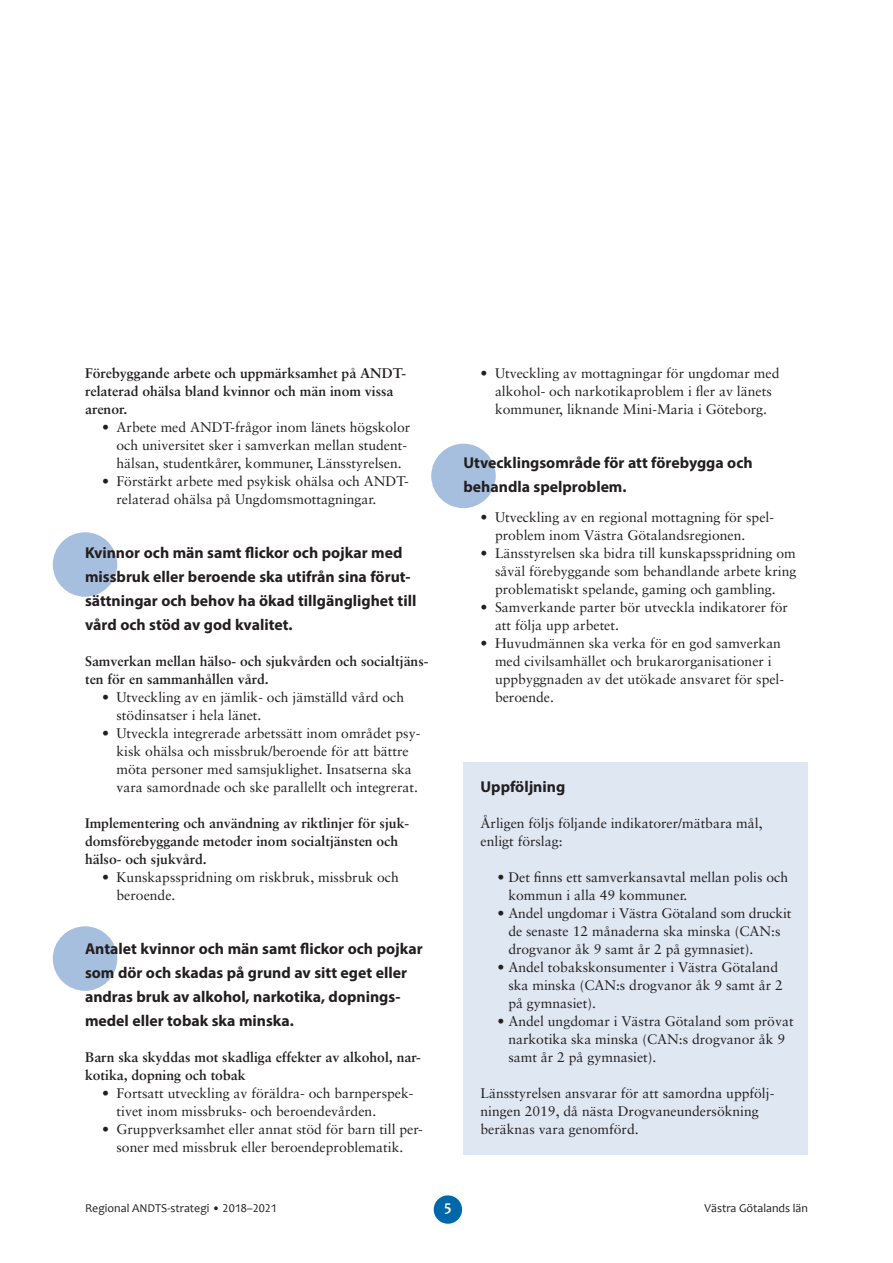
<style>
.page{position:relative;width:893px;height:1263px;background:#fff}
.page>*{position:absolute;margin:0;border:0;box-sizing:border-box;transform-origin:0 0}
.ingress_u_indr{font:700 15.75px/24px "Myriad Pro";color:#231f20}
.t1{font:700 15px "Candara";color:#fff}
.punktlista{font:13.95px/18px "Sabon";color:#231f20}
.bröd_u_indrag{font:700 13.95px/18px "Sabon";color:#231f20}
.bröd_u_indrag-2{font:13.95px/18px "Sabon";color:#231f20}
.t2{font:12px "Candara";color:#231f20}
</style>
<div class="page">
<div style="left:434px;top:1195px;width:28px;height:29px;background:#0067aa;border-radius:50%"></div>
<div style="left:463px;top:762px;width:345px;height:392px;background:#dfe7f3"></div>
<div style="left:53px;top:532px;width:64px;height:65px;background:#a7bfdf;border-radius:50%"></div>
<div style="left:53px;top:926px;width:64px;height:65px;background:#a7bfdf;border-radius:50%"></div>
<div style="left:431px;top:444px;width:65px;height:64px;background:#a7bfdf;border-radius:50%"></div>
<p class="bröd_u_indrag" style="left:85px;top:364px;width:323px">Förebyggande arbete och uppmärksamhet på ANDT&shy;relaterad ohälsa bland kvinnor och män inom vissa arenor.</p>
<p class="punktlista" style="left:117px;top:418px;width:295px;text-indent:-14px">• Arbete med ANDT-frågor inom länets högskolor och universitet sker i samverkan mellan student&shy;hälsan, studentkårer, kommuner, Länsstyrelsen.</p>
<p class="punktlista" style="left:117px;top:472px;width:294px;text-indent:-14px">• Förstärkt arbete med psykisk ohälsa och ANDT&shy;relaterad ohälsa på Ungdomsmottagningar.</p>
<p class="ingress_u_indr" style="left:85px;top:540px;width:333px">Kvinnor och män samt flickor och pojkar med missbruk eller beroende ska utifrån sina förut&shy;sättningar och behov ha ökad tillgänglighet till vård och stöd av god kvalitet.</p>
<p class="bröd_u_indrag" style="left:85px;top:652px;width:345px">Samverkan mellan hälso- och sjukvården och socialtjäns&shy;ten för en sammanhållen vård.</p>
<p class="punktlista" style="left:117px;top:688px;width:289px;text-indent:-14px">• Utveckling av en jämlik- och jämställd vård och stödinsatser i hela länet.</p>
<p class="punktlista" style="left:117px;top:724px;width:305px;text-indent:-14px">• Utveckla integrerade arbetssätt inom området psy&shy;kisk ohälsa och missbruk/beroende för att bättre möta personer med samsjuklighet. Insatserna ska vara samordnade och ske parallellt och integrerat.</p>
<p class="bröd_u_indrag" style="left:85px;top:814px;width:326px">Implementering och användning av riktlinjer för sjuk&shy;domsförebyggande metoder inom socialtjänsten och hälso- och sjukvård.</p>
<p class="punktlista" style="left:117px;top:868px;width:284px;text-indent:-14px">• Kunskapsspridning om riskbruk, missbruk och beroende.</p>
<p class="ingress_u_indr" style="left:85px;top:936px;width:339px">Antalet kvinnor och män samt flickor och pojkar som dör och skadas på grund av sitt eget eller andras bruk av alkohol, narkotika, dopnings&shy;medel eller tobak ska minska.</p>
<p class="bröd_u_indrag" style="left:85px;top:1048px;width:337px">Barn ska skyddas mot skadliga effekter av alkohol, nar&shy;kotika, dopning och tobak</p>
<p class="punktlista" style="left:117px;top:1084px;width:297px;text-indent:-14px">• Fortsatt utveckling av föräldra- och barnperspek&shy;tivet inom missbruks- och beroendevården.</p>
<p class="punktlista" style="left:102px;top:1120px;width:322px;text-align:center">• Gruppverksamhet eller annat stöd för barn till per&shy;soner med missbruk eller beroendeproblematik.</p>
<p class="punktlista" style="left:480px;top:364px;width:300px;text-align:center">• Utveckling av mottagningar för ungdomar med alkohol- och narkotikaproblem i fler av länets kommuner, liknande Mini-Maria i Göteborg.</p>
<p class="ingress_u_indr" style="left:463px;top:450px;width:291px">Utvecklingsområde för att förebygga och behandla spelproblem.</p>
<p class="punktlista" style="left:495px;top:508px;width:279px;text-indent:-14px">• Utveckling av en regional mottagning för spel&shy;problem inom Västra Götalandsregionen.</p>
<p class="punktlista" style="left:495px;top:544px;width:303px;text-align:justify;text-indent:-14px">• Länsstyrelsen ska bidra till kunskapsspridning om såväl förebyggande som behandlande arbete kring problematiskt spelande, gaming och gambling.</p>
<p class="punktlista" style="left:495px;top:598px;width:294px;text-indent:-14px">• Samverkande parter bör utveckla indikatorer för att följa upp arbetet.</p>
<p class="punktlista" style="left:495px;top:634px;width:289px;text-indent:-14px">• Huvudmännen ska verka för en god samverkan med civilsamhället och brukarorganisationer i uppbyggnaden av det utökade ansvaret för spel&shy;beroende.</p>
<p class="ingress_u_indr" style="left:480px;top:774px;width:86px">Uppföljning</p>
<p class="bröd_u_indrag-2" style="left:480px;top:814px;width:284px">Årligen följs följande indikatorer/mätbara mål, enligt förslag:</p>
<p class="punktlista" style="left:508px;top:868px;width:281px;text-indent:-11px">• Det finns ett samverkansavtal mellan polis och kommun i alla 49 kommuner.</p>
<p class="punktlista" style="left:508px;top:904px;width:285px;text-indent:-11px">• Andel ungdomar i Västra Götaland som druckit de senaste 12 månaderna ska minska (CAN:s drogvanor åk 9 samt år 2 på gymnasiet).</p>
<p class="punktlista" style="left:508px;top:958px;width:276px;text-indent:-11px">• Andel tobakskonsumenter i Västra Götaland ska minska (CAN:s drogvanor åk 9 samt år 2 på gymnasiet).</p>
<p class="punktlista" style="left:508px;top:1012px;width:287px;text-indent:-11px">• Andel ungdomar i Västra Götaland som prövat narkotika ska minska (CAN:s drogvanor åk 9 samt år 2 på gymnasiet).</p>
<p class="bröd_u_indrag-2" style="left:480px;top:1084px;width:295px">Länsstyrelsen ansvarar för att samordna uppfölj&shy;ningen 2019, då nästa Drogvaneundersökning beräknas vara genomförd.</p>
<p class="t1" style="left:444px;top:1198px;width:9px">5</p>
<p class="t2" style="left:85px;top:1201px;width:193px">Regional ANDTS-strategi • 2018–2021</p>
<p class="t2" style="left:705px;top:1201px;width:105px">Västra Götalands län</p>
</div>
